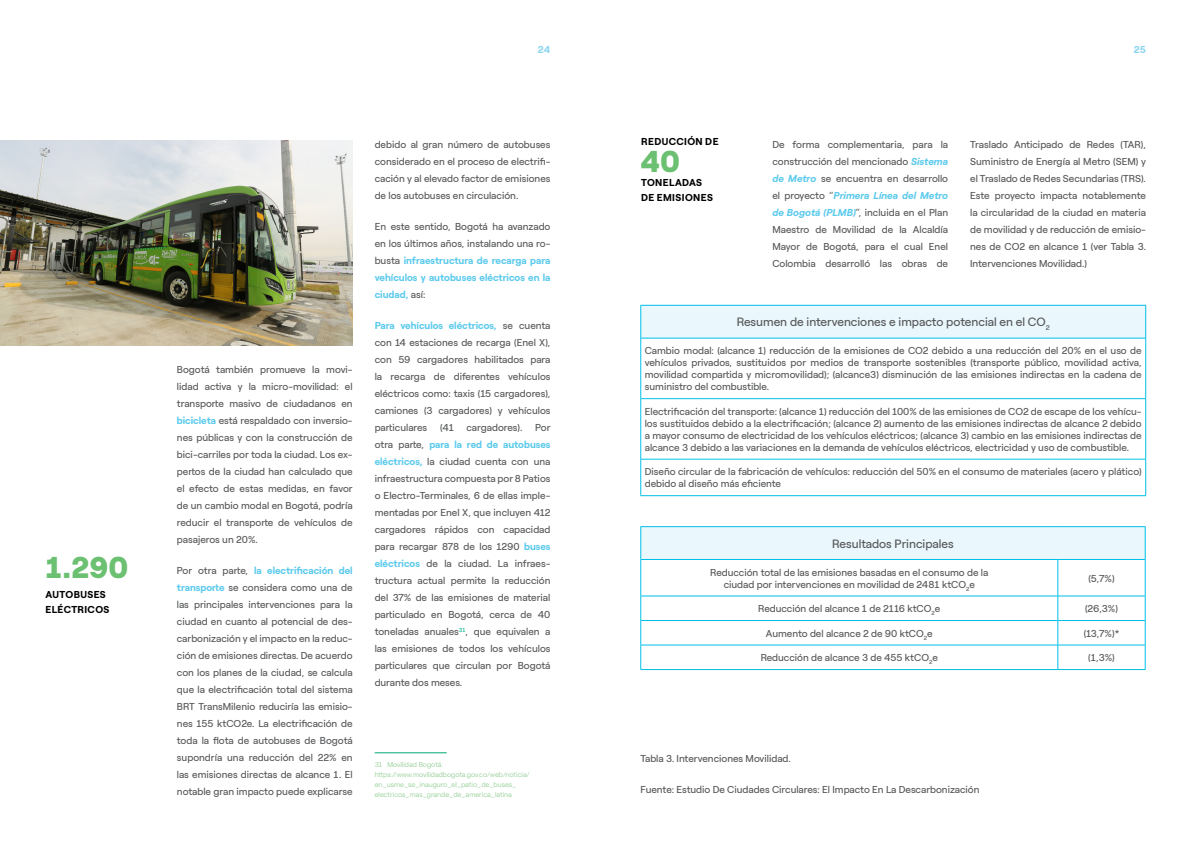
<style>
.page{position:relative;width:1191px;height:842px;background:#fff}
.page>*{position:absolute;margin:0;border:0;box-sizing:border-box;transform-origin:0 0}
._40_40_Left{font:900 30px "Roobert ENEL";color:#6cc071}
.general{font:12px "Roobert ENEL";color:#58595b}
.general-2{font:10px/17px "Roobert ENEL";color:#58595b;text-align:justify}
.texto_general_tabla{font:10px/12px "Roobert ENEL";color:#58595b;text-align:justify}
._10_12_Left{font:700 10px/15px "Roobert ENEL";letter-spacing:.035em;color:#000}
.t1{font:700 10px "Roobert ENEL";color:#8ad5ef}
.nota_pagina{font:300 7px/10px "Roobert ENEL";color:#8aca8b}
.s1{font-weight:700;color:#5bcaec}
.s2{font-weight:700;font-style:italic;color:#5bcaec}
</style>
<div class="page">
<hr style="left:375px;top:752px;width:72px;height:1px;background:#00a775">
<img style="left:0;top:140px;width:353px;height:205px">
<div style="left:641px;top:305px;width:504px;height:33px;background:#eaf7fc"></div>
<hr style="left:640px;top:305px;width:506px;height:1px;background:#00c0e8">
<hr style="left:640px;top:306px;width:1px;height:32px;background:#00c0e8">
<hr style="left:1145px;top:306px;width:1px;height:32px;background:#00c0e8">
<hr style="left:640px;top:338px;width:1px;height:60px;background:#00c0e8">
<hr style="left:1145px;top:338px;width:1px;height:60px;background:#00c0e8">
<hr style="left:640px;top:398px;width:506px;height:1px;background:#00c0e8">
<hr style="left:640px;top:399px;width:1px;height:60px;background:#00c0e8">
<hr style="left:1145px;top:399px;width:1px;height:60px;background:#00c0e8">
<hr style="left:640px;top:459px;width:506px;height:1px;background:#00c0e8">
<hr style="left:640px;top:459px;width:1px;height:36px;background:#00c0e8">
<hr style="left:1145px;top:459px;width:1px;height:36px;background:#00c0e8">
<hr style="left:640px;top:495px;width:506px;height:1px;background:#00c0e8">
<hr style="left:641px;top:338px;width:504px;height:1px;background:#00c0e8">
<div style="left:641px;top:527px;width:504px;height:32px;background:#eaf7fc"></div>
<hr style="left:640px;top:526px;width:417px;height:1px;background:#00c0e8">
<hr style="left:640px;top:527px;width:1px;height:32px;background:#00c0e8">
<hr style="left:1057px;top:526px;width:88px;height:1px;background:#00c0e8">
<hr style="left:1145px;top:527px;width:1px;height:32px;background:#00c0e8">
<hr style="left:640px;top:559px;width:1px;height:37px;background:#00c0e8">
<hr style="left:1057px;top:560px;width:1px;height:36px;background:#00c0e8">
<hr style="left:1145px;top:559px;width:1px;height:37px;background:#00c0e8">
<hr style="left:640px;top:596px;width:417px;height:1px;background:#00c0e8">
<hr style="left:1057px;top:596px;width:88px;height:1px;background:#00c0e8">
<hr style="left:640px;top:620px;width:417px;height:1px;background:#00c0e8">
<hr style="left:1057px;top:620px;width:88px;height:1px;background:#00c0e8">
<hr style="left:640px;top:645px;width:417px;height:1px;background:#00c0e8">
<svg style="left:640px;top:596px;width:1px;height:73px"></svg>
<hr style="left:1057px;top:645px;width:88px;height:1px;background:#00c0e8">
<svg style="left:1057px;top:596px;width:1px;height:73px"></svg>
<svg style="left:1145px;top:596px;width:1px;height:73px"></svg>
<hr style="left:640px;top:669px;width:417px;height:1px;background:#00c0e8">
<hr style="left:1057px;top:669px;width:88px;height:1px;background:#00c0e8">
<hr style="left:641px;top:559px;width:416px;height:1px;background:#00c0e8">
<hr style="left:1057px;top:559px;width:88px;height:1px;background:#00c0e8">
<p class="_40_40_Left" style="left:45px;top:544px;width:85px">1.290</p>
<p class="_10_12_Left" style="left:46px;top:586px;width:65px">AUTOBUSES<br>ELÉCTRICOS</p>
<p class="t1" style="left:538px;top:41px;width:14px">24</p>
<p class="t1" style="left:1133px;top:41px;width:14px">25</p>
<p class="general-2" style="left:177px;top:360px;width:177px">Bogotá también promueve la movi&shy;lidad activa y la micro-movilidad: el transporte masivo de ciudadanos en <span class="s1">bicicleta</span> está respaldado con inversio&shy;nes públicas y con la construcción de bici-carriles por toda la ciudad. Los ex&shy;pertos de la ciudad han calculado que el efecto de estas medidas, en favor de un cambio modal en Bogotá, podría reducir el transporte de vehículos de pasajeros un 20%.</p>
<p class="general-2" style="left:177px;top:561px;width:177px">Por otra parte, <span class="s1">la electrificación del transporte</span> se considera como una de las principales intervenciones para la ciudad en cuanto al potencial de des&shy;carbonización y el impacto en la reduc&shy;ción de emisiones directas. De acuerdo con los planes de la ciudad, se calcula que la electrificación total del sistema BRT TransMilenio reduciría las emisio&shy;nes 155 ktCO2e. La electrificación de toda la flota de autobuses de Bogotá supondría una reducción del 22% en las emisiones directas de alcance 1. El notable gran impacto puede explicarse</p>
<p class="general-2" style="left:375px;top:135px;width:177px">debido al gran número de autobuses considerado en el proceso de electrifi&shy;cación y al elevado factor de emisiones de los autobuses en circulación.</p>
<p class="general-2" style="left:375px;top:217px;width:177px">En este sentido, Bogotá ha avanzado en los últimos años, instalando una ro&shy;busta <span class="s1">infraestructura de recarga para vehículos y autobuses eléctricos en la ciudad,</span> así:</p>
<p class="general-2" style="left:375px;top:316px;width:177px"><span class="s1">Para vehículos eléctricos,</span> se cuenta con 14 estaciones de recarga (Enel X), con 59 cargadores habilitados para la recarga de diferentes vehículos eléctricos como: taxis (15 cargadores), camiones (3 cargadores) y vehículos particulares</p>
<p class="general-2" style="left:440px;top:418px;width:15px">(41</p>
<p class="general-2" style="left:466px;top:418px;width:57px">cargadores).</p>
<p class="general-2" style="left:375px;top:418px;width:177px;text-indent:160px">Por otra parte, <span class="s1">para la red de autobuses eléctricos,</span> la ciudad cuenta con una infraestructura compuesta por 8 Patios o Electro-Terminales, 6 de ellas imple&shy;mentadas por Enel X, que incluyen 412 cargadores rápidos con capacidad para recargar 878 de los 1290 <span class="s1">buses eléctricos</span> de la ciudad. La infraes&shy;tructura actual permite la reducción del 37% de las emisiones de material particulado en Bogotá, cerca de 40 toneladas anuales<sup>31</sup>, que equivalen a las emisiones de todos los vehículos particulares que circulan por Bogotá durante dos meses.</p>
<p class="nota_pagina" style="left:375px;top:759px;width:70px">31 Movilidad Bogotá:</p>
<p class="nota_pagina" style="left:375px;top:769px;width:156px">https://www.movilidadbogota.gov.co/web/noticia/ en_usme_se_inauguro_el_patio_de_buses_ electricos_mas_grande_de_america_latina</p>
<p class="_10_12_Left" style="left:641px;top:133px;width:79px">REDUCCIÓN DE</p>
<p class="_40_40_Left" style="left:640px;top:138px;width:41px">40</p>
<p class="_10_12_Left" style="left:641px;top:174px;width:63px">TONELADAS</p>
<p class="_10_12_Left" style="left:641px;top:189px;width:73px">DE EMISIONES</p>
<p class="general-2" style="left:772px;top:135px;width:177px">De forma complementaria, para la construcción del mencionado <span class="s2">Sistema de Metro</span> se encuentra en desarrollo el proyecto “<span class="s2">Primera Línea del Metro de Bogotá (PLMB)</span>”, incluida en el Plan Maestro de Movilidad de la Alcaldía Mayor de Bogotá, para el cual Enel Colombia desarrolló las obras de</p>
<p class="general-2" style="left:970px;top:135px;width:177px">Traslado Anticipado de Redes (TAR), Suministro de Energía al Metro (SEM) y el Traslado de Redes Secundarias (TRS).<br>Este proyecto impacta notablemente la circularidad de la ciudad en materia de movilidad y de reducción de emisio&shy;nes de CO2 en alcance 1 (ver Tabla 3.<br>Intervenciones Movilidad.)</p>
<p class="general" style="left:736px;top:313px;width:314px">Resumen de intervenciones e impacto potencial en el CO<sub>2</sub></p>
<p class="texto_general_tabla" style="left:645px;top:344px;width:498px">Cambio modal: (alcance 1) reducción de la emisiones de CO2 debido a una reducción del 20% en el uso de vehículos privados, sustituidos por medios de transporte sostenibles (transporte público, movilidad activa, movilidad compartida y micromovilidad); (alcance3) disminución de las emisiones indirectas en la cadena de suministro del combustible.</p>
<p class="general-2" style="left:645px;top:404px;width:498px;line-height:12px">Electrificación del transporte: (alcance 1) reducción del 100% de las emisiones de CO2 de escape de los vehícu&shy;los sustituidos debido a la electrificación; (alcance 2) aumento de las emisiones indirectas de alcance 2 debido a mayor consumo de electricidad de los vehículos eléctricos; (alcance 3) cambio en las emisiones indirectas de alcance 3 debido a las variaciones en la demanda de vehículos eléctricos, electricidad y uso de combustible.</p>
<p class="general-2" style="left:645px;top:465px;width:498px;line-height:12px">Diseño circular de la fabricación de vehículos: reducción del 50% en el consumo de materiales (acero y plático) debido al diseño más eficiente</p>
<p class="general" style="left:832px;top:534px;width:123px">Resultados Principales</p>
<p class="general-2" style="left:710px;top:565px;width:279px;line-height:12px;text-align:center">Reducción total de las emisiones basadas en el consumo de la ciudad por intervenciones en movilidad de 2481 ktCO<sub>2</sub>e</p>
<p class="general-2" style="left:1088px;top:569px;width:28px">(5,7%)</p>
<p class="general-2" style="left:758px;top:599px;width:183px">Reducción del alcance 1 de 2116 ktCO<sub>2</sub>e</p>
<p class="general-2" style="left:1085px;top:599px;width:34px">(26,3%)</p>
<p class="general-2" style="left:766px;top:624px;width:168px">Aumento del alcance 2 de 90 ktCO<sub>2</sub>e</p>
<p class="general-2" style="left:1083px;top:624px;width:37px">(13,7%)*</p>
<p class="general-2" style="left:760px;top:648px;width:179px">Reducción de alcance 3 de 455 ktCO<sub>2</sub>e</p>
<p class="general-2" style="left:1088px;top:648px;width:28px">(1,3%)</p>
<p class="general-2" style="left:640px;top:749px;width:152px">Tabla 3. Intervenciones Movilidad.</p>
<p class="general-2" style="left:640px;top:780px;width:340px">Fuente: Estudio De Ciudades Circulares: El Impacto En La Descarbonización</p>
</div>
